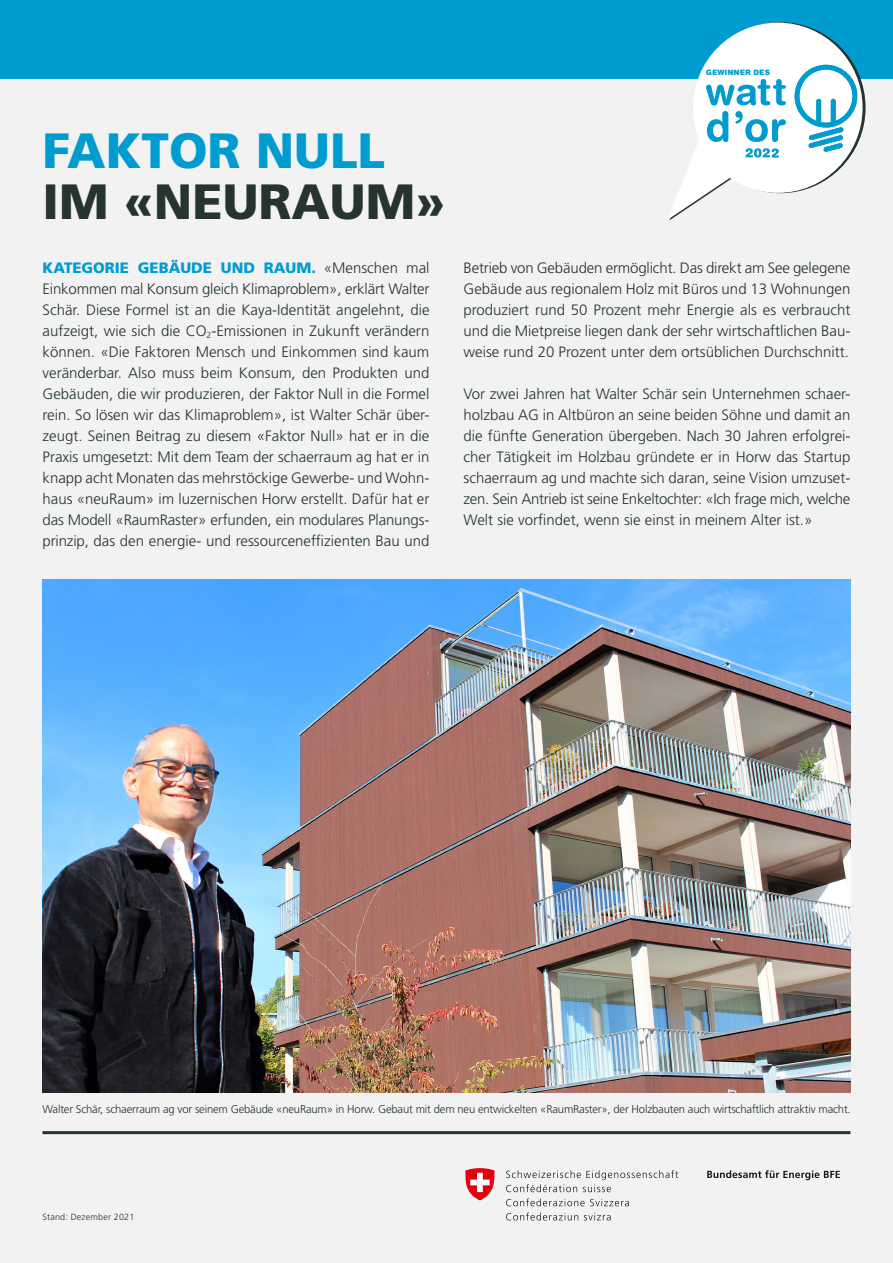
<style>
.page{position:relative;width:893px;height:1263px;background:#f1f2f1}
.page>*{position:absolute;margin:0;border:0;box-sizing:border-box;transform-origin:0 0}
.t1{font:900 49.5px "Frutiger LT Std";color:#253331}
.t2{font:900 49.5px "Frutiger LT Std";color:#009bcf}
.t3{font:300 15px/21px "Frutiger LT Std";color:#253331;text-align:justify}
.t4{font:300 11.25px "Frutiger LT Std";letter-spacing:-.015em;color:#253331}
.t5{font:300 9px "Frutiger LT Std";letter-spacing:.02em;color:#253331}
.t6{font:900 7.5px "Helvetica Rounded LT Std";color:#009bcf}
.s1{font-weight:900;color:#009bcf}
</style>
<div class="page">
<hr style="left:43px;top:1131px;width:807px;height:3px;background:#253331">
<div style="left:0;top:0;width:893px;height:78px;background:#009bcf"></div>
<svg style="left:707px;top:1170px;width:133px;height:10px"></svg>
<svg style="left:506px;top:1170px;width:172px;height:22px"></svg>
<svg style="left:506px;top:1198px;width:123px;height:8px"></svg>
<svg style="left:506px;top:1212px;width:72px;height:8px"></svg>
<svg style="left:584px;top:1213px;width:27px;height:7px"></svg>
<svg style="left:465px;top:1168px;width:30px;height:32px"></svg>
<img style="left:43px;top:579px;width:807px;height:513px">
<svg style="left:667px;top:22px;width:198px;height:198px"></svg>
<p class="t6" style="left:706px;top:68px;width:66px">GEWINNER DES</p>
<h1 class="t2" style="left:43px;top:121px;width:344px">FAKTOR NULL</h1>
<h1 class="t1" style="left:43px;top:172px;width:404px">IM «NEURAUM»</h1>
<p class="t3" style="left:43px;top:258px;width:388px"><span class="s1">KATEGORIE GEBÄUDE UND RAUM.</span> «Menschen mal Einkommen mal Konsum gleich Klimaproblem», erklärt Walter Schär. Diese Formel ist an die Kaya-Identität angelehnt, die aufzeigt, wie sich die CO<sub>2</sub>-Emissionen in Zukunft verändern können. «Die Faktoren Mensch und Einkommen sind kaum veränderbar. Also muss beim Konsum, den Produkten und Gebäuden, die wir produzieren, der Faktor Null in die Formel rein. So lösen wir das Klimaproblem», ist Walter Schär über&shy;zeugt. Seinen Beitrag zu diesem «Faktor Null» hat er in die Praxis umgesetzt: Mit dem Team der schaerraum ag hat er in knapp acht Monaten das mehrstöckige Gewerbe- und Wohn&shy;haus «neuRaum» im luzernischen Horw erstellt. Dafür hat er das Modell «RaumRaster» erfunden, ein modulares Planungs&shy;prinzip, das den energie- und ressourceneffizienten Bau und</p>
<p class="t3" style="left:463px;top:258px;width:388px">Betrieb von Gebäuden ermöglicht. Das direkt am See gelegene Gebäude aus regionalem Holz mit Büros und 13 Wohnungen produziert rund 50 Prozent mehr Energie als es verbraucht und die Mietpreise liegen dank der sehr wirtschaftlichen Bau&shy;weise rund 20 Prozent unter dem ortsüblichen Durchschnitt.</p>
<p class="t3" style="left:463px;top:384px;width:388px">Vor zwei Jahren hat Walter Schär sein Unternehmen schaer&shy;holzbau AG in Altbüron an seine beiden Söhne und damit an die fünfte Generation übergeben. Nach 30 Jahren erfolgrei&shy;cher Tätigkeit im Holzbau gründete er in Horw das Startup schaerraum ag und machte sich daran, seine Vision umzuset&shy;zen. Sein Antrieb ist seine Enkeltochter: «Ich frage mich, welche Welt sie vorfindet, wenn sie einst in meinem Alter ist.»</p>
<p class="t4" style="left:43px;top:1103px;width:810px">Walter Schär, schaerraum ag vor seinem Gebäude «neuRaum» in Horw. Gebaut mit dem neu entwickelten «RaumRaster», der Holzbauten auch wirtschaftlich attraktiv macht.</p>
<p class="t5" style="left:43px;top:1212px;width:93px">Stand: Dezember 2021</p>
</div>
